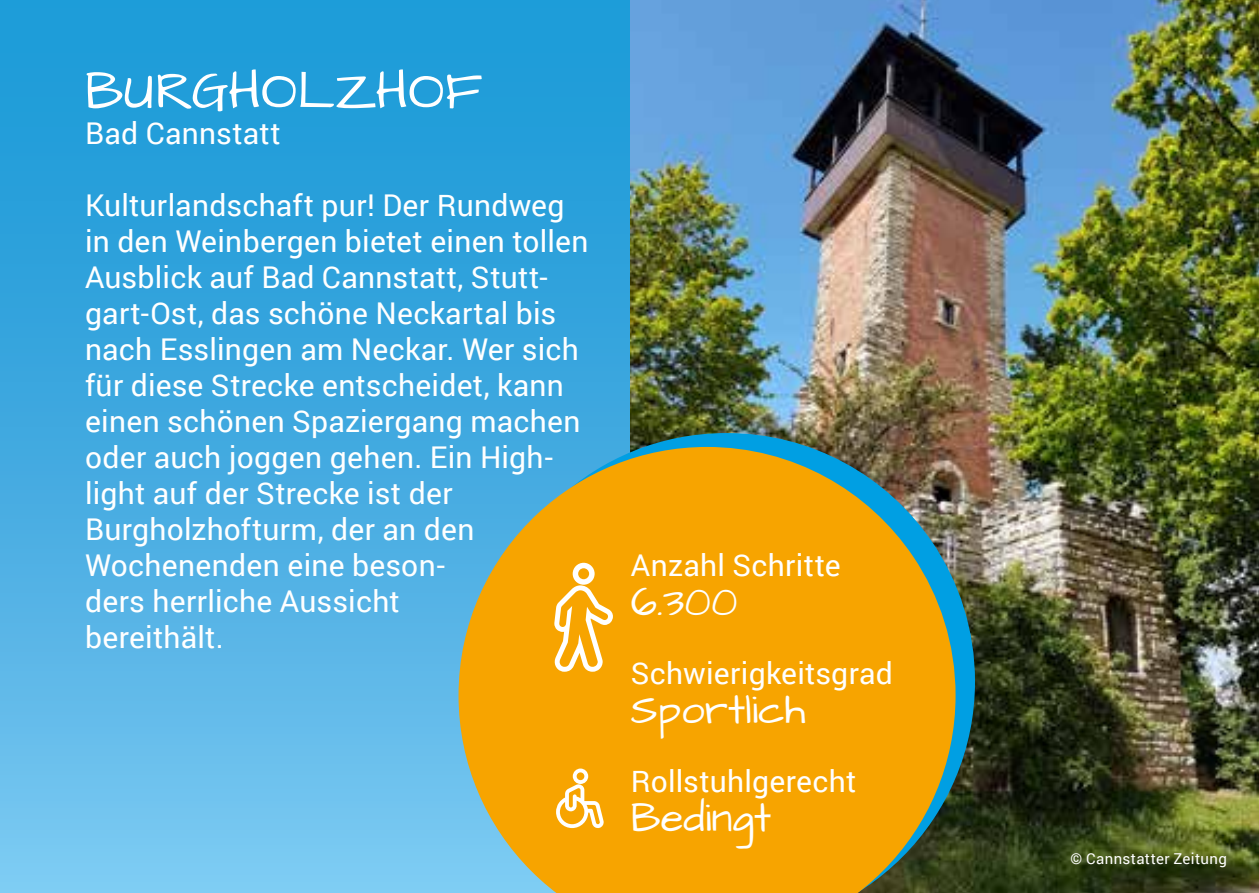
<style>
.page{position:relative;width:1259px;height:893px;background:#fff}
.page>*{position:absolute;margin:0;border:0;box-sizing:border-box;transform-origin:0 0}
.t1{font:54px "Architects Daughter";letter-spacing:.005em;color:#fff}
.t2{font:42px "Architects Daughter";color:#fff}
.t3{font:30px/36px "Roboto";letter-spacing:.01em;color:#fff}
.t4{font:15px "Roboto";letter-spacing:.03em;color:#fff}
</style>
<div class="page">
<div style="left:0;top:0;width:1259px;height:893px;background:linear-gradient(to bottom,#1395d5,#78c5f0)"></div>
<img style="left:630px;top:0;width:628px;height:893px">
<img style="left:478px;top:433px;width:497px;height:460px">
<svg style="left:458px;top:447px;width:497px;height:446px;background:#d7a11f"></svg>
<svg style="left:556px;top:768px;width:48px;height:61px"></svg>
<svg style="left:550px;top:563px;width:63px;height:111px"></svg>
<svg style="left:1258px;top:0;width:1px;height:893px"></svg>
<svg style="left:1258px;top:621px;width:1px;height:126px"></svg>
<h1 class="t1" style="left:85px;top:55px;width:399px">BURGHOLZHOF</h1>
<p class="t3" style="left:85px;top:114px;width:197px">Bad Cannstatt</p>
<p class="t3" style="left:85px;top:186px;width:505px">Kulturlandschaft pur! Der Rundweg in den Weinbergen bietet einen tollen<br>Ausblick auf Bad Cannstatt, Stutt&shy;gart-Ost, das schöne Neckartal bis nach Esslingen am Neckar. Wer sich für diese Strecke entscheidet, kann einen schönen Spaziergang machen oder auch joggen gehen. Ein High&shy;light auf der Strecke ist der<br>Burgholzhofturm, der an den<br>Wochenenden eine beson-<br>ders herrliche Aussicht<br>bereithält.</p>
<p class="t3" style="left:631px;top:546px;width:211px">Anzahl Schritte</p>
<h2 class="t2" style="left:631px;top:574px;width:108px">6.300</h2>
<p class="t3" style="left:631px;top:654px;width:263px">Schwierigkeitsgrad</p>
<h2 class="t2" style="left:631px;top:682px;width:176px">Sportlich</h2>
<p class="t3" style="left:631px;top:762px;width:227px">Rollstuhlgerecht</p>
<h2 class="t2" style="left:631px;top:790px;width:142px">Bedingt</h2>
<p class="t4" style="left:1070px;top:848px;width:158px">© Cannstatter Zeitung</p>
</div>
